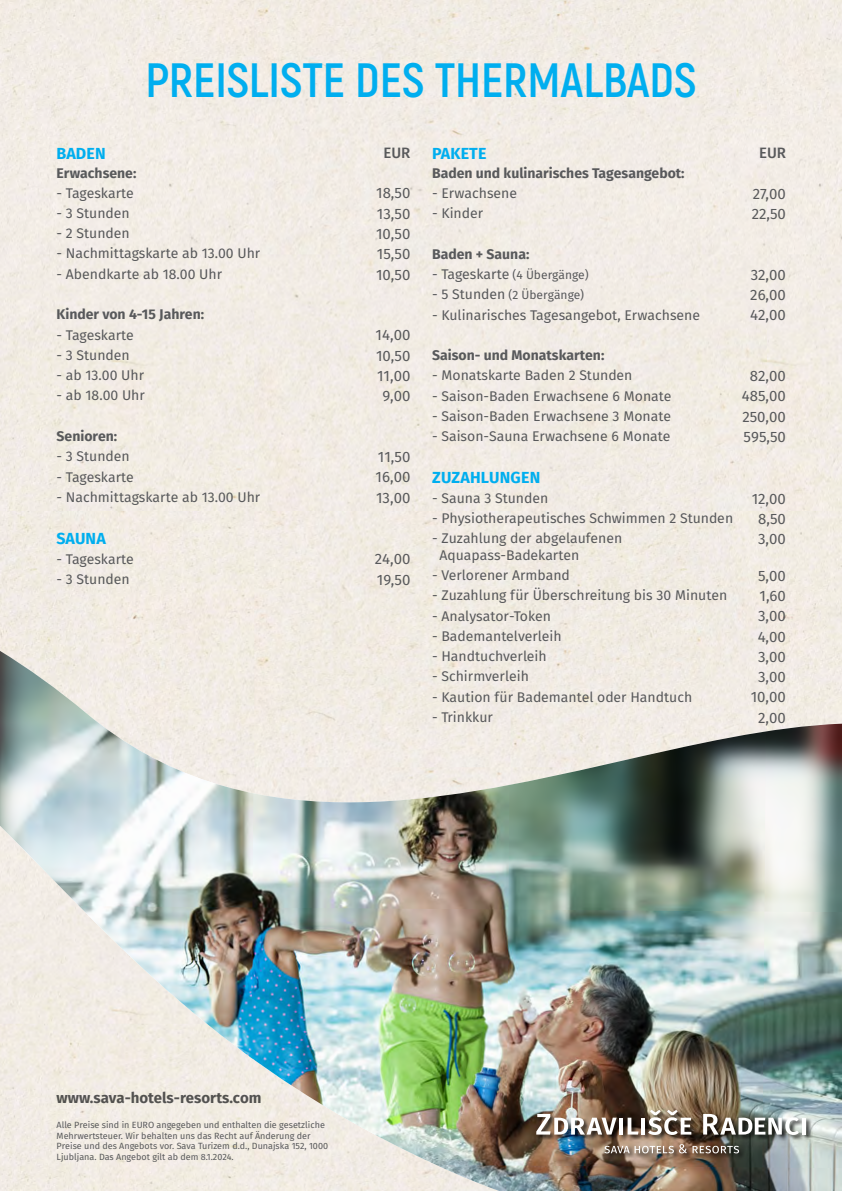
<style>
.page{position:relative;width:842px;height:1191px;background:#fff}
.page>*{position:absolute;margin:0;border:0;box-sizing:border-box;transform-origin:0 0}
.t1{font:700 48.1px "Akrobat";color:#00aeef}
.t2{font:700 16px "Fira Sans";letter-spacing:.01em;color:#00aeef}
.t3{font:15px "Fira Sans";color:#58595b}
.t4{font:700 15px "Fira Sans";color:#58595b}
.t5{font:500 15px "Fira Sans";color:#58595b}
.t6{font:14px/17px "Fira Sans";color:#58595b}
.t7{font:700 14px "Fira Sans";color:#58595b}
.t8{font:12px "Fira Sans";color:#58595b}
.t9{font:9px/10.8px "Fira Sans";color:#58595b}
.s1{font-size:14px}
</style>
<div class="page">
<div style="left:0;top:453px;width:842px;height:198px;background:#f1ece3"></div>
<img style="left:0;top:651px;width:842px;height:540px">
<div style="left:536px;top:1109px;width:276px;height:50px;background:#000;opacity:.75"></div>
<svg style="left:536px;top:1114px;width:81px;height:20px"></svg>
<hr style="left:619px;top:1117px;width:4px;height:17px;background:#fff">
<svg style="left:628px;top:1117px;width:10px;height:17px"></svg>
<hr style="left:641px;top:1117px;width:4px;height:17px;background:#fff">
<svg style="left:648px;top:1109px;width:43px;height:26px"></svg>
<svg style="left:703px;top:1114px;width:96px;height:21px"></svg>
<hr style="left:802px;top:1117px;width:4px;height:17px;background:#fff">
<svg style="left:604px;top:1144px;width:135px;height:9px"></svg>
<h1 class="t1" style="left:145px;top:51px;width:552px">PREISLISTE DES THERMALBADS</h1>
<p class="t2" style="left:57px;top:142px;width:51px">BADEN</p>
<p class="t5" style="left:383px;top:142px;width:28px">EUR</p>
<p class="t7" style="left:57px;top:163px;width:81px">Erwachsene:</p>
<p class="t6" style="left:57px;top:185px;width:79px">- Tageskarte</p>
<p class="t3" style="left:376px;top:183px;width:36px">18,50</p>
<p class="t6" style="left:57px;top:205px;width:75px">- 3 Stunden</p>
<p class="t3" style="left:377px;top:203px;width:35px">13,50</p>
<p class="t6" style="left:57px;top:226px;width:75px">- 2 Stunden</p>
<p class="t3" style="left:376px;top:223px;width:36px">10,50</p>
<p class="t6" style="left:57px;top:246px;width:205px">- Nachmittagskarte ab 13.00 Uhr</p>
<p class="t3" style="left:377px;top:243px;width:35px">15,50</p>
<p class="t6" style="left:57px;top:266px;width:167px">- Abendkarte ab 18.00 Uhr</p>
<p class="t3" style="left:376px;top:264px;width:36px">10,50</p>
<p class="t7" style="left:57px;top:305px;width:149px">Kinder von 4-15 Jahren:</p>
<p class="t6" style="left:57px;top:327px;width:79px">- Tageskarte</p>
<p class="t3" style="left:376px;top:325px;width:36px">14,00</p>
<p class="t6" style="left:57px;top:347px;width:75px">- 3 Stunden</p>
<p class="t3" style="left:376px;top:345px;width:36px">10,50</p>
<p class="t6" style="left:57px;top:368px;width:89px">- ab 13.00 Uhr</p>
<p class="t3" style="left:377px;top:365px;width:35px">11,00</p>
<p class="t6" style="left:57px;top:388px;width:90px">- ab 18.00 Uhr</p>
<p class="t3" style="left:382px;top:385px;width:29px">9,00</p>
<p class="t7" style="left:57px;top:426px;width:62px">Senioren:</p>
<p class="t6" style="left:57px;top:449px;width:75px">- 3 Stunden</p>
<p class="t3" style="left:378px;top:446px;width:34px">11,50</p>
<p class="t6" style="left:57px;top:469px;width:79px">- Tageskarte</p>
<p class="t3" style="left:376px;top:466px;width:36px">16,00</p>
<p class="t6" style="left:57px;top:489px;width:205px">- Nachmittagskarte ab 13.00 Uhr</p>
<p class="t3" style="left:376px;top:487px;width:36px">13,00</p>
<p class="t2" style="left:57px;top:527px;width:51px">SAUNA</p>
<p class="t6" style="left:57px;top:551px;width:79px">- Tageskarte</p>
<p class="t3" style="left:375px;top:548px;width:37px">24,00</p>
<p class="t6" style="left:57px;top:571px;width:75px">- 3 Stunden</p>
<p class="t3" style="left:377px;top:569px;width:35px">19,50</p>
<p class="t2" style="left:432px;top:142px;width:56px">PAKETE</p>
<p class="t5" style="left:759px;top:142px;width:28px">EUR</p>
<p class="t7" style="left:432px;top:164px;width:254px">Baden und kulinarisches Tagesangebot:</p>
<p class="t6" style="left:432px;top:185px;width:87px">- Erwachsene</p>
<p class="t3" style="left:753px;top:183px;width:35px">27,00</p>
<p class="t6" style="left:432px;top:206px;width:53px">- Kinder</p>
<p class="t3" style="left:752px;top:203px;width:36px">22,50</p>
<p class="t7" style="left:432px;top:244px;width:99px">Baden + Sauna:</p>
<p class="t8" style="left:432px;top:266px;width:158px"><span class="s1">- Tageskarte</span> (4 Übergänge)</p>
<p class="t3" style="left:751px;top:264px;width:37px">32,00</p>
<p class="t8" style="left:432px;top:287px;width:154px"><span class="s1">- 5 Stunden</span> (2 Übergänge)</p>
<p class="t3" style="left:750px;top:284px;width:37px">26,00</p>
<p class="t6" style="left:432px;top:307px;width:270px">- Kulinarisches Tagesangebot, Erwachsene</p>
<p class="t3" style="left:750px;top:304px;width:37px">42,00</p>
<p class="t7" style="left:432px;top:345px;width:174px">Saison- und Monatskarten:</p>
<p class="t6" style="left:432px;top:368px;width:202px">- Monatskarte Baden 2 Stunden</p>
<p class="t3" style="left:750px;top:365px;width:38px">82,00</p>
<p class="t6" style="left:432px;top:388px;width:241px">- Saison-Baden Erwachsene 6 Monate</p>
<p class="t3" style="left:742px;top:386px;width:46px">485,00</p>
<p class="t6" style="left:432px;top:408px;width:240px">- Saison-Baden Erwachsene 3 Monate</p>
<p class="t3" style="left:742px;top:406px;width:45px">250,00</p>
<p class="t6" style="left:432px;top:429px;width:240px">- Saison-Sauna Erwachsene 6 Monate</p>
<p class="t3" style="left:744px;top:426px;width:44px">595,50</p>
<p class="t2" style="left:432px;top:466px;width:110px">ZUZAHLUNGEN</p>
<p class="t6" style="left:432px;top:490px;width:118px">- Sauna 3 Stunden</p>
<p class="t3" style="left:752px;top:488px;width:36px">12,00</p>
<p class="t6" style="left:432px;top:511px;width:303px">- Physiotherapeutisches Schwimmen 2 Stunden</p>
<p class="t3" style="left:758px;top:508px;width:29px">8,50</p>
<p class="t6" style="left:439px;top:531px;width:184px;text-indent:-7px">- Zuzahlung der abgelaufenen<br>Aquapass-Badekarten</p>
<p class="t3" style="left:758px;top:528px;width:29px">3,00</p>
<p class="t6" style="left:432px;top:567px;width:139px">- Verlorener Armband</p>
<p class="t3" style="left:758px;top:565px;width:29px">5,00</p>
<p class="t6" style="left:432px;top:588px;width:297px">- Zuzahlung für Überschreitung bis 30 Minuten</p>
<p class="t3" style="left:759px;top:585px;width:28px">1,60</p>
<p class="t6" style="left:432px;top:608px;width:120px">- Analysator-Token</p>
<p class="t3" style="left:758px;top:605px;width:29px">3,00</p>
<p class="t6" style="left:432px;top:628px;width:131px">- Bademantelverleih</p>
<p class="t3" style="left:758px;top:626px;width:30px">4,00</p>
<p class="t6" style="left:432px;top:649px;width:116px">- Handtuchverleih</p>
<p class="t3" style="left:758px;top:646px;width:29px">3,00</p>
<p class="t6" style="left:432px;top:669px;width:98px">- Schirmverleih</p>
<p class="t3" style="left:758px;top:666px;width:29px">3,00</p>
<p class="t6" style="left:432px;top:689px;width:262px">- Kaution für Bademantel oder Handtuch</p>
<p class="t3" style="left:751px;top:686px;width:37px">10,00</p>
<p class="t6" style="left:432px;top:709px;width:62px">- Trinkkur</p>
<p class="t3" style="left:758px;top:707px;width:29px">2,00</p>
<p class="t4" style="left:57px;top:1087px;width:206px">www.sava-hotels-resorts.com</p>
<p class="t9" style="left:57px;top:1120px;width:273px">Alle Preise sind in EURO angegeben und enthalten die gesetzliche Mehrwertsteuer. Wir behalten uns das Recht auf Änderung der Preise und des Angebots vor. Sava Turizem d.d., Dunajska 152, 1000<br>Ljubljana. Das Angebot gilt ab dem 8.1.2024.</p>
</div>
